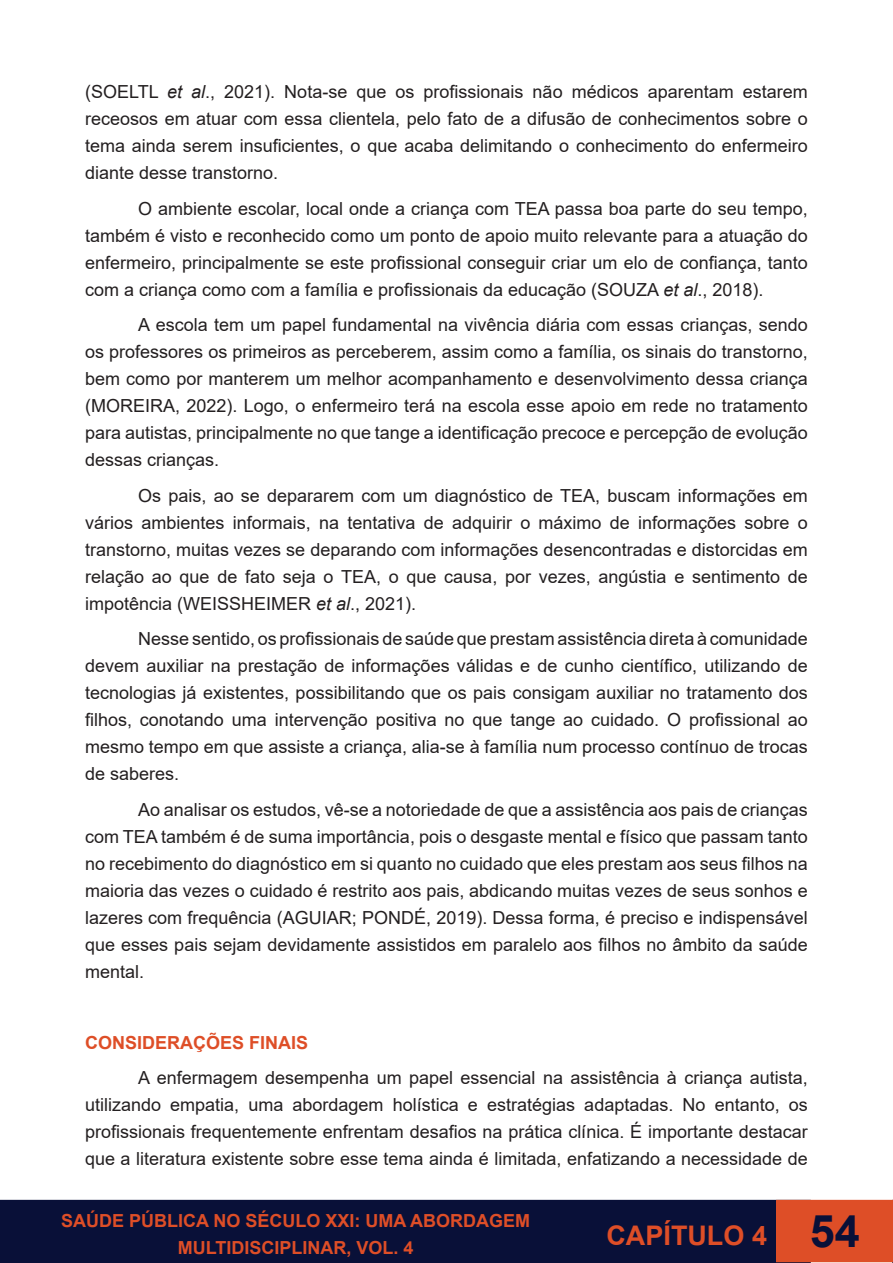
<style>
.page{position:relative;width:893px;height:1263px;background:#fff}
.page>*{position:absolute;margin:0;border:0;box-sizing:border-box;transform-origin:0 0}
.t1{font:700 45px "Arial";color:#091038}
.t2{font:700 27px "Arial";color:#de4e27}
.t3{font:18px/27px "Arial";color:#231f20;text-align:justify}
.Heading_1{font:700 18px/27px "Arial";color:#de4e27;text-align:center}
.s1{font-style:italic}
</style>
<div class="page">
<div style="left:0;top:1200px;width:811px;height:63px;background:#091038"></div>
<div style="left:777px;top:1200px;width:116px;height:61px;background:#de4e27"></div>
<div style="left:776px;top:1200px;width:117px;height:62px;border:2px solid #de4e27"></div>
<p class="t3" style="left:85px;top:78px;width:724px">(SOELTL <span class="s1">et al</span>., 2021). Nota-se que os profissionais não médicos aparentam estarem receosos em atuar com essa clientela, pelo fato de a difusão de conhecimentos sobre o tema ainda serem insuficientes, o que acaba delimitando o conhecimento do enfermeiro diante desse transtorno.</p>
<p class="t3" style="left:85px;top:195px;width:724px;text-indent:53px">O ambiente escolar, local onde a criança com TEA passa boa parte do seu tempo, também é visto e reconhecido como um ponto de apoio muito relevante para a atuação do enfermeiro, principalmente se este profissional conseguir criar um elo de confiança, tanto com a criança como com a família e profissionais da educação (SOUZA <span class="s1">et al</span>., 2018).</p>
<p class="t3" style="left:85px;top:311px;width:724px;text-indent:53px">A escola tem um papel fundamental na vivência diária com essas crianças, sendo os professores os primeiros as perceberem, assim como a família, os sinais do transtorno, bem como por manterem um melhor acompanhamento e desenvolvimento dessa criança (MOREIRA, 2022). Logo, o enfermeiro terá na escola esse apoio em rede no tratamento para autistas, principalmente no que tange a identificação precoce e percepção de evolução dessas crianças.</p>
<p class="t3" style="left:85px;top:482px;width:724px;text-indent:53px">Os pais, ao se depararem com um diagnóstico de TEA, buscam informações em vários ambientes informais, na tentativa de adquirir o máximo de informações sobre o transtorno, muitas vezes se deparando com informações desencontradas e distorcidas em relação ao que de fato seja o TEA, o que causa, por vezes, angústia e sentimento de impotência (WEISSHEIMER <span class="s1">et al</span>., 2021).</p>
<p class="t3" style="left:85px;top:625px;width:724px;text-indent:53px">Nesse sentido, os profissionais de saúde que prestam assistência direta à comunidade devem auxiliar na prestação de informações válidas e de cunho científico, utilizando de tecnologias já existentes, possibilitando que os pais consigam auxiliar no tratamento dos filhos, conotando uma intervenção positiva no que tange ao cuidado. O profissional ao mesmo tempo em que assiste a criança, alia-se à família num processo contínuo de trocas de saberes.</p>
<p class="t3" style="left:85px;top:796px;width:724px;text-indent:53px">Ao analisar os estudos, vê-se a notoriedade de que a assistência aos pais de crianças com TEA também é de suma importância, pois o desgaste mental e físico que passam tanto no recebimento do diagnóstico em si quanto no cuidado que eles prestam aos seus filhos na maioria das vezes o cuidado é restrito aos pais, abdicando muitas vezes de seus sonhos e lazeres com frequência (AGUIAR; PONDÉ, 2019). Dessa forma, é preciso e indispensável que esses pais sejam devidamente assistidos em paralelo aos filhos no âmbito da saúde mental.</p>
<p class="Heading_1" style="left:85px;top:1029px;width:225px">CONSIDERAÇÕES FINAIS</p>
<p class="t3" style="left:85px;top:1064px;width:724px;text-indent:53px">A enfermagem desempenha um papel essencial na assistência à criança autista, utilizando empatia, uma abordagem holística e estratégias adaptadas. No entanto, os profissionais frequentemente enfrentam desafios na prática clínica. É importante destacar que a literatura existente sobre esse tema ainda é limitada, enfatizando a necessidade de</p>
<p class="Heading_1" style="left:61px;top:1208px;width:471px">SAÚDE PÚBLICA NO SÉCULO XXI: UMA ABORDAGEM<br>MULTIDISCIPLINAR, VOL. 4</p>
<h2 class="t2" style="left:606px;top:1216px;width:162px">CAPÍTULO 4</h2>
<h1 class="t1" style="left:810px;top:1200px;width:52px">54</h1>
</div>
